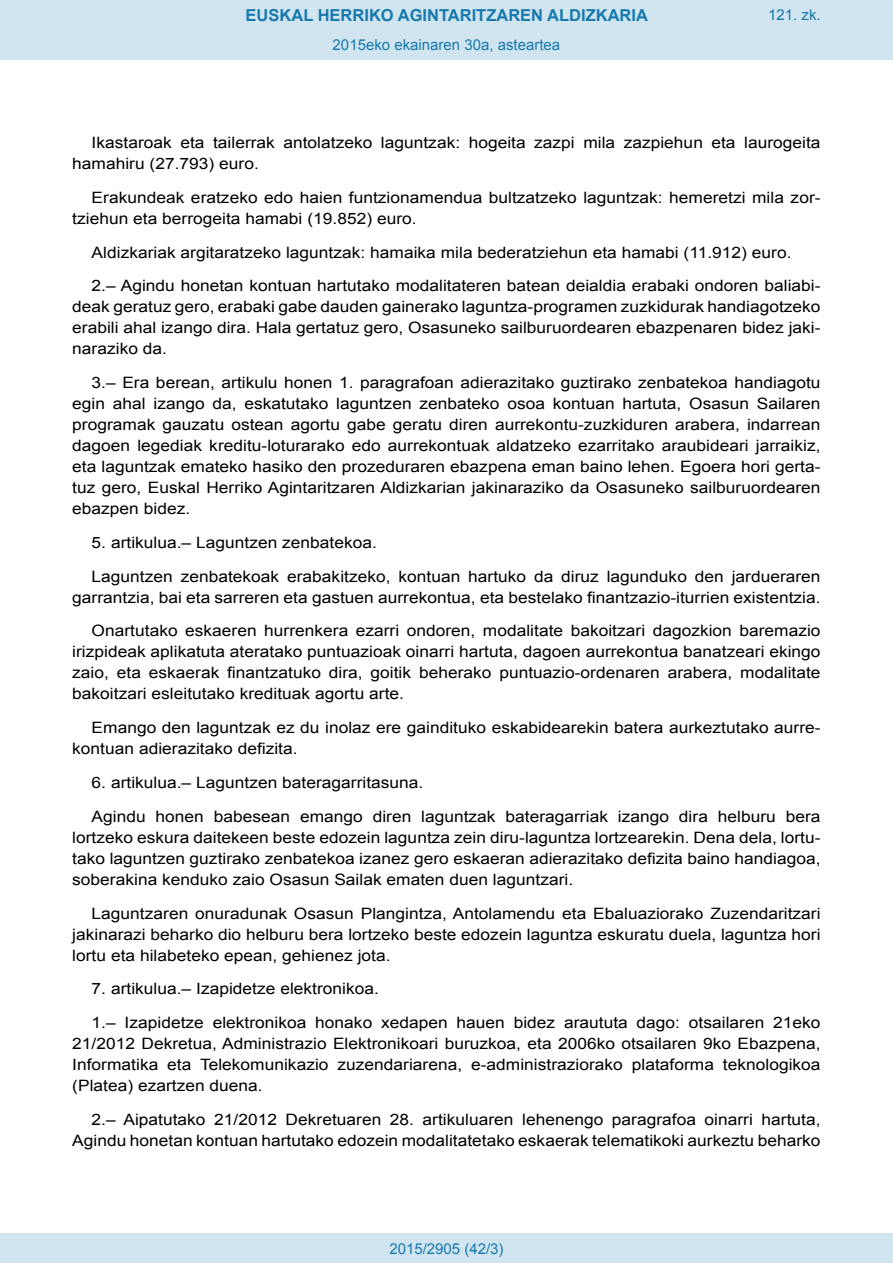
<style>
.page{position:relative;width:893px;height:1263px;background:#fff}
.page>*{position:absolute;margin:0;border:0;box-sizing:border-box;transform-origin:0 0}
.t1{font:700 16.5px "Arial";color:#1879ad}
.BOPVDetalle{font:15.6px/21px "Arial";color:#000;text-align:justify;scale:1.11 1}
.Paginacion_Centro{font:15px "Arial";color:#1879ad}
</style>
<div class="page">
<div style="left:0;top:0;width:893px;height:60px;background:#d0e5f0"></div>
<div style="left:0;top:1233px;width:893px;height:30px;background:#d0e5f0"></div>
<p class="t1" style="left:246px;top:4px;width:404px">EUSKAL HERRIKO AGINTARITZAREN ALDIZKARIA</p>
<p class="Paginacion_Centro" style="left:333px;top:35px;width:229px">2015eko ekainaren 30a, asteartea</p>
<p class="Paginacion_Centro" style="left:768px;top:5px;width:54px">121. zk.</p>
<p class="BOPVDetalle" style="left:72px;top:132px;width:676px;text-indent:19px">Ikastaroak eta tailerrak antolatzeko laguntzak: hogeita zazpi mila zazpiehun eta laurogeita hamahiru (27.793) euro.</p>
<p class="BOPVDetalle" style="left:72px;top:187px;width:676px;text-indent:19px">Erakundeak eratzeko edo haien funtzionamendua bultzatzeko laguntzak: hemeretzi mila zor&shy;tziehun eta berrogeita hamabi (19.852) euro.</p>
<p class="BOPVDetalle" style="left:92px;top:242px;width:632px">Aldizkariak argitaratzeko laguntzak: hamaika mila bederatziehun eta hamabi (11.912) euro.</p>
<p class="BOPVDetalle" style="left:72px;top:276px;width:676px;text-indent:19px">2.– Agindu honetan kontuan hartutako modalitateren batean deialdia erabaki ondoren baliabi&shy;deak geratuz gero, erabaki gabe dauden gainerako laguntza-programen zuzkidurak handiagotzeko erabili ahal izango dira. Hala gertatuz gero, Osasuneko sailburuordearen ebazpenaren bidez jaki&shy;naraziko da.</p>
<p class="BOPVDetalle" style="left:72px;top:372px;width:676px;text-indent:19px">3.– Era berean, artikulu honen 1. paragrafoan adierazitako guztirako zenbatekoa handiagotu egin ahal izango da, eskatutako laguntzen zenbateko osoa kontuan hartuta, Osasun Sailaren programak gauzatu ostean agortu gabe geratu diren aurrekontu-zuzkiduren arabera, indarrean dagoen legediak kreditu-loturarako edo aurrekontuak aldatzeko ezarritako araubideari jarraikiz, eta laguntzak emateko hasiko den prozeduraren ebazpena eman baino lehen. Egoera hori gerta&shy;tuz gero, Euskal Herriko Agintaritzaren Aldizkarian jakinaraziko da Osasuneko sailburuordearen ebazpen bidez.</p>
<p class="BOPVDetalle" style="left:92px;top:532px;width:259px">5. artikulua.– Laguntzen zenbatekoa.</p>
<p class="BOPVDetalle" style="left:72px;top:566px;width:676px;text-align:right">Laguntzen zenbatekoak erabakitzeko, kontuan hartuko da diruz lagunduko den jardueraren garrantzia, bai eta sarreren eta gastuen aurrekontua, eta bestelako finantzazio-iturrien existentzia.</p>
<p class="BOPVDetalle" style="left:72px;top:621px;width:676px;text-indent:19px">Onartutako eskaeren hurrenkera ezarri ondoren, modalitate bakoitzari dagozkion baremazio irizpideak aplikatuta ateratako puntuazioak oinarri hartuta, dagoen aurrekontua banatzeari ekingo zaio, eta eskaerak finantzatuko dira, goitik beherako puntuazio-ordenaren arabera, modalitate bakoitzari esleitutako kredituak agortu arte.</p>
<p class="BOPVDetalle" style="left:72px;top:717px;width:676px;text-indent:19px">Emango den laguntzak ez du inolaz ere gaindituko eskabidearekin batera aurkeztutako aurre&shy;kontuan adierazitako defizita.</p>
<p class="BOPVDetalle" style="left:92px;top:772px;width:300px">6. artikulua.– Laguntzen bateragarritasuna.</p>
<p class="BOPVDetalle" style="left:72px;top:806px;width:676px;text-indent:19px">Agindu honen babesean emango diren laguntzak bateragarriak izango dira helburu bera lortzeko eskura daitekeen beste edozein laguntza zein diru-laguntza lortzearekin. Dena dela, lortu&shy;tako laguntzen guztirako zenbatekoa izanez gero eskaeran adierazitako defizita baino handiagoa, soberakina kenduko zaio Osasun Sailak ematen duen laguntzari.</p>
<p class="BOPVDetalle" style="left:72px;top:903px;width:676px;text-indent:19px">Laguntzaren onuradunak Osasun Plangintza, Antolamendu eta Ebaluaziorako Zuzendaritzari jakinarazi beharko dio helburu bera lortzeko beste edozein laguntza eskuratu duela, laguntza hori lortu eta hilabeteko epean, gehienez jota.</p>
<p class="BOPVDetalle" style="left:92px;top:978px;width:260px">7. artikulua.– Izapidetze elektronikoa.</p>
<p class="BOPVDetalle" style="left:72px;top:1012px;width:676px;text-indent:19px">1.– Izapidetze elektronikoa honako xedapen hauen bidez araututa dago: otsailaren 21eko 21/2012 Dekretua, Administrazio Elektronikoari buruzkoa, eta 2006ko otsailaren 9ko Ebazpena, Informatika eta Telekomunikazio zuzendariarena, e-administraziorako plataforma teknologikoa (Platea) ezartzen duena.</p>
<p class="BOPVDetalle" style="left:72px;top:1109px;width:676px;text-align:right">2.– Aipatutako 21/2012 Dekretuaren 28. artikuluaren lehenengo paragrafoa oinarri hartuta,<br>Agindu honetan kontuan hartutako edozein modalitatetako eskaerak telematikoki aurkeztu beharko</p>
<p class="Paginacion_Centro" style="left:389px;top:1238px;width:116px">2015/2905 (42/3)</p>
</div>
